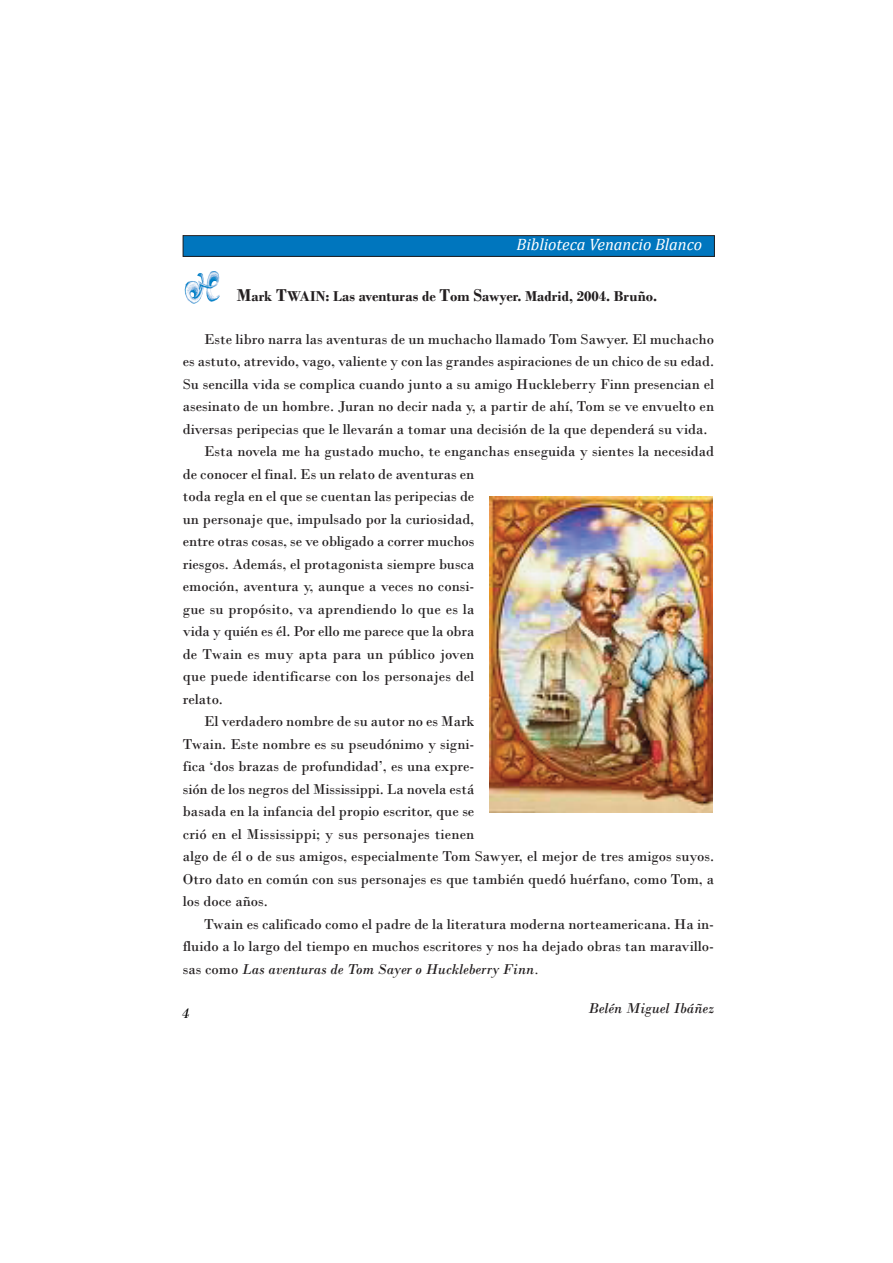
<style>
.page{position:relative;width:893px;height:1263px;background:#fff}
.page>*{position:absolute;margin:0;border:0;box-sizing:border-box;transform-origin:0 0}
.t1{font:italic 16.5px "Cambria";color:#fff}
.t2{font:15px "Bodoni";color:#231f20}
.t3{font:italic 15px "Bodoni";color:#231f20}
.t4{font:700 15px "Bodoni";color:#231f20}
.t5{font:italic 15px "Bodoni";color:#000}
.s1{font-size:18px}
.s2{font-style:normal}
</style>
<div class="page">
<div style="left:183px;top:236px;width:531px;height:20px;background:#0076be"></div>
<div style="left:183px;top:235px;width:532px;height:22px;border:1px solid #231f20"></div>
<img style="left:184px;top:271px;width:35px;height:33px">
<img style="left:489px;top:496px;width:223px;height:317px">
<p class="t1" style="left:516px;top:234px;width:187px">Biblioteca Venancio Blanco</p>
<p class="t4" style="left:237px;top:288px;width:422px"><span class="s1">M</span>ark <span class="s1">T</span>WAIN: Las aventuras de <span class="s1">T</span>om <span class="s1">S</span>awyer. Madrid, 2004. Bruño.</p>
<p class="t2" style="left:204px;top:330px;width:511px">Este libro narra las aventuras de un muchacho llamado Tom Sawyer. El muchacho</p>
<p class="t2" style="left:183px;top:352px;width:533px">es astuto, atrevido, vago, valiente y con las grandes aspiraciones de un chico de su edad.</p>
<p class="t2" style="left:183px;top:375px;width:533px">Su sencilla vida se complica cuando junto a su amigo Huckleberry Finn presencian el</p>
<p class="t2" style="left:183px;top:397px;width:533px">asesinato de un hombre. Juran no decir nada y, a partir de ahí, Tom se ve envuelto en</p>
<p class="t2" style="left:183px;top:420px;width:526px">diversas peripecias que le llevarán a tomar una decisión de la que dependerá su vida.</p>
<p class="t2" style="left:204px;top:442px;width:511px">Esta novela me ha gustado mucho, te enganchas enseguida y sientes la necesidad</p>
<p class="t2" style="left:183px;top:465px;width:293px">de conocer el final. Es un relato de aventuras en</p>
<p class="t2" style="left:183px;top:487px;width:293px">toda regla en el que se cuentan las peripecias de</p>
<p class="t2" style="left:183px;top:510px;width:293px">un personaje que, impulsado por la curiosidad,</p>
<p class="t2" style="left:183px;top:532px;width:293px">entre otras cosas, se ve obligado a correr muchos</p>
<p class="t2" style="left:183px;top:555px;width:293px">riesgos. Además, el protagonista siempre busca</p>
<p class="t2" style="left:183px;top:577px;width:293px">emoción, aventura y, aunque a veces no consi-</p>
<p class="t2" style="left:183px;top:600px;width:293px">gue su propósito, va aprendiendo lo que es la</p>
<p class="t2" style="left:183px;top:622px;width:293px">vida y quién es él. Por ello me parece que la obra</p>
<p class="t2" style="left:183px;top:645px;width:293px">de Twain es muy apta para un público joven</p>
<p class="t2" style="left:183px;top:667px;width:293px">que puede identificarse con los personajes del</p>
<p class="t2" style="left:183px;top:690px;width:42px">relato.</p>
<p class="t2" style="left:204px;top:712px;width:272px">El verdadero nombre de su autor no es Mark</p>
<p class="t2" style="left:183px;top:735px;width:293px">Twain. Este nombre es su pseudónimo y signi-</p>
<p class="t2" style="left:183px;top:757px;width:293px">fica ‘dos brazas de profundidad’, es una expre-</p>
<p class="t2" style="left:183px;top:780px;width:293px">sión de los negros del Mississippi. La novela está</p>
<p class="t2" style="left:183px;top:802px;width:293px">basada en la infancia del propio escritor, que se</p>
<p class="t2" style="left:183px;top:825px;width:293px">crió en el Mississippi; y sus personajes tienen</p>
<p class="t2" style="left:183px;top:847px;width:533px">algo de él o de sus amigos, especialmente Tom Sawyer, el mejor de tres amigos suyos.</p>
<p class="t2" style="left:183px;top:870px;width:533px">Otro dato en común con sus personajes es que también quedó huérfano, como Tom, a</p>
<p class="t2" style="left:183px;top:892px;width:87px">los doce años.</p>
<p class="t2" style="left:204px;top:915px;width:511px">Twain es calificado como el padre de la literatura moderna norteamericana. Ha in-</p>
<p class="t2" style="left:183px;top:937px;width:533px">fluido a lo largo del tiempo en muchos escritores y nos ha dejado obras tan maravillo-</p>
<p class="t3" style="left:183px;top:960px;width:358px"><span class="s2">sas como</span> Las aventuras de Tom Sayer o Huckleberry Finn.</p>
<p class="t3" style="left:588px;top:999px;width:127px">Belén Miguel Ibáñez</p>
<p class="t5" style="left:182px;top:1004px;width:9px">4</p>
</div>
